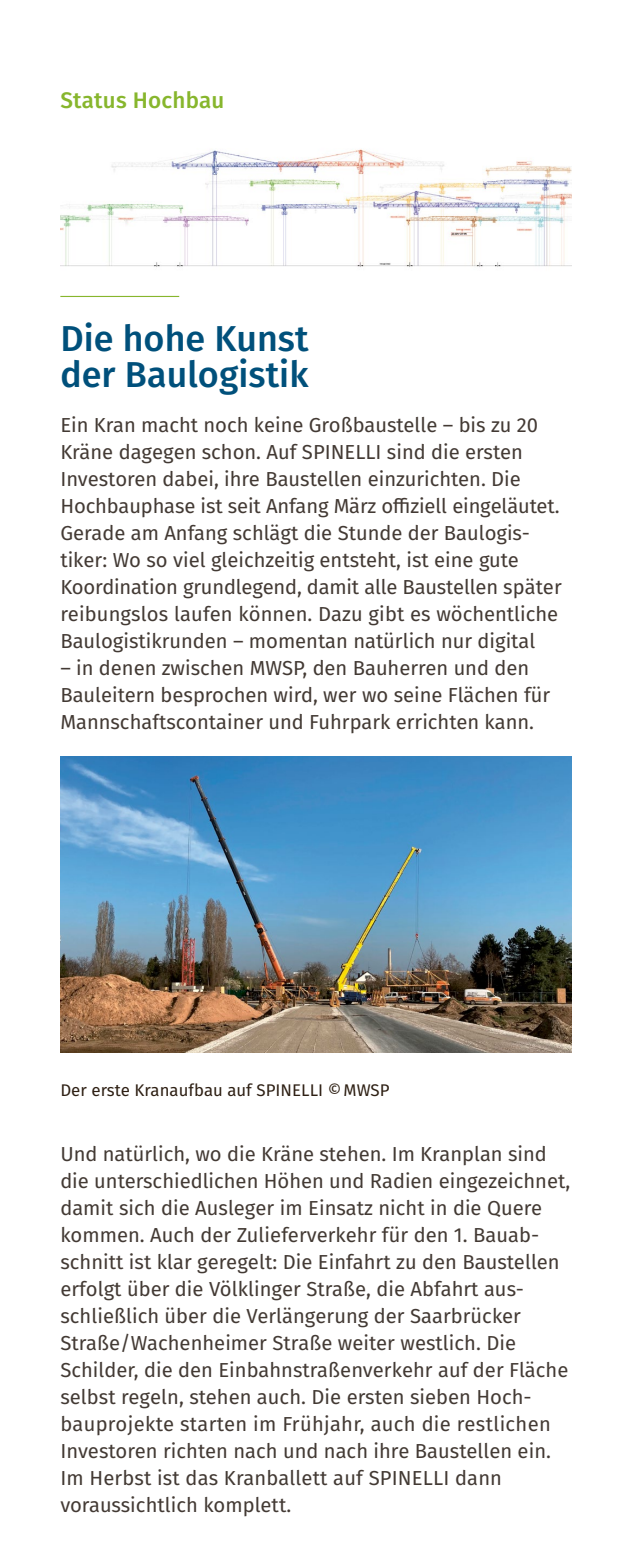
<style>
.page{position:relative;width:632px;height:1550px;background:#fff}
.page>*{position:absolute;margin:0;border:0;box-sizing:border-box;transform-origin:0 0}
.t1{font:500 36px/36px "Fira Sans";color:#00507b}
.t2{font:500 22.5px "Fira Sans";letter-spacing:.01em;color:#87b62d}
.t3{font:20.25px/27px "Fira Sans";color:#433a34}
.t4{font:16.88px "Fira Sans";color:#2e2014}
</style>
<div class="page">
<hr style="left:60px;top:296px;width:119px;height:1px;background:#87b62d">
<img style="left:61px;top:756px;width:510px;height:297px">
<img style="left:60px;top:149px;width:511px;height:118px">
<p class="t2" style="left:60px;top:82px;width:165px">Status Hochbau</p>
<h1 class="t1" style="left:60px;top:319px;width:249px">Die hohe Kunst der Baulogistik</h1>
<p class="t3" style="left:60px;top:411px;width:503px">Ein Kran macht noch keine Großbaustelle – bis zu 20<br>Kräne dagegen schon. Auf SPINELLI sind die ersten Investoren dabei, ihre Baustellen einzurichten. Die Hochbauphase ist seit Anfang März offiziell eingeläutet.<br>Gerade am Anfang schlägt die Stunde der Baulogis&shy;tiker: Wo so viel gleichzeitig entsteht, ist eine gute Koordination grundlegend, damit alle Baustellen später reibungslos laufen können. Dazu gibt es wöchentliche Baulogistikrunden – momentan natürlich nur digital</p>
<p class="t3" style="left:60px;top:654px;width:491px">– in denen zwischen MWSP, den Bauherren und den<br>Bauleitern besprochen wird, wer wo seine Flächen für<br>Mannschaftscontainer und Fuhrpark errichten kann.</p>
<p class="t4" style="left:60px;top:1077px;width:330px">Der erste Kranaufbau auf SPINELLI ©MWSP</p>
<p class="t3" style="left:60px;top:1140px;width:511px">Und natürlich, wo die Kräne stehen. Im Kranplan sind die unterschiedlichen Höhen und Radien eingezeichnet, damit sich die Ausleger im Einsatz nicht in die Quere kommen. Auch der Zulieferverkehr für den 1. Bauab&shy;schnitt ist klar geregelt: Die Einfahrt zu den Baustellen erfolgt über die Völklinger Straße, die Abfahrt aus&shy;schließlich über die Verlängerung der Saarbrücker Straße/Wachenheimer Straße weiter westlich. Die Schilder, die den Einbahnstraßenverkehr auf der Fläche selbst regeln, stehen auch. Die ersten sieben Hoch&shy;bauprojekte starten im Frühjahr, auch die restlichen Investoren richten nach und nach ihre Baustellen ein.<br>Im Herbst ist das Kranballett auf SPINELLI dann voraussichtlich komplett.</p>
</div>
